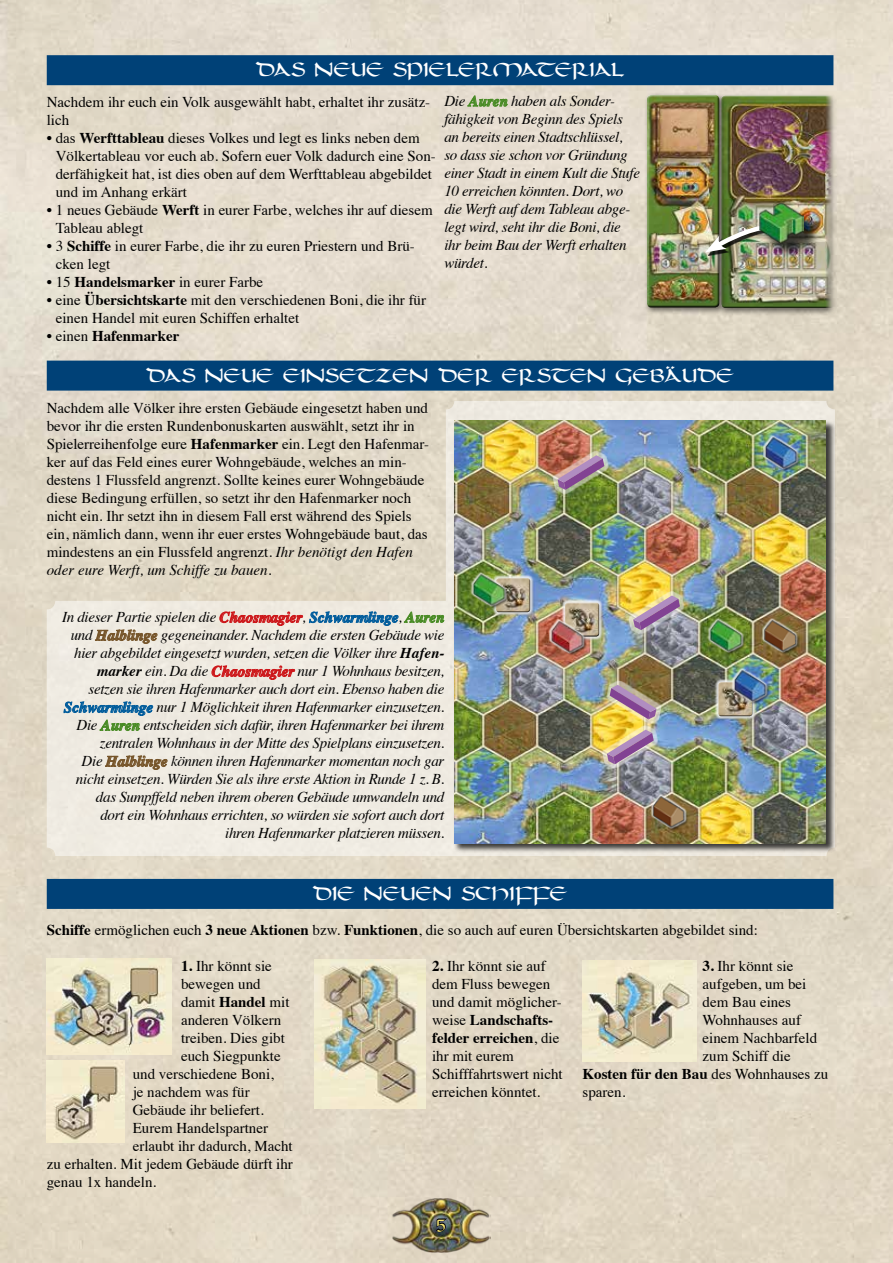
<style>
.page{position:relative;width:893px;height:1263px;background:#fff}
.page>*{position:absolute;margin:0;border:0;box-sizing:border-box;transform-origin:0 0}
.t1{font:19.5px "Dolmen";color:#fff}
.t2{font:19.5px "Dolmen";letter-spacing:-.025em;color:#fff}
.t3{font:18px "Dolmen";color:#f8e676;scale:.75 1}
.t4{font:15px/18px "Times";color:#000}
.t5{font:italic 15px/18px "Times";letter-spacing:-.02em;color:#000}
.t6{font:700 15px "Times";color:#000}
.s1{font-weight:700}
.s2{font-weight:400}
.s3{font-style:italic}
.s4{font-weight:700;color:#498b25}
.s5{font-weight:700;color:#cd171a}
.s6{font-weight:700;color:#005c9c}
.s7{font-weight:700;color:#76552a}
</style>
<div class="page">
<img style="left:391px;top:1198px;width:100px;height:54px">
<svg style="left:435px;top:1218px;width:14px;height:15px"></svg>
<svg style="left:47px;top:401px;width:788px;height:455px;fill:#ede8df"></svg>
<div style="left:719px;top:93px;width:120px;height:222px;background:#000;opacity:.5"></div>
<div style="left:721px;top:95px;width:114px;height:213px;background:#000;opacity:.9"></div>
<div style="left:644px;top:92px;width:83px;height:223px;background:#000;opacity:.5"></div>
<div style="left:644px;top:93px;width:77px;height:213px;background:#d6cec3"></div>
<div style="left:645px;top:95px;width:76px;height:214px;background:#000;opacity:.9"></div>
<div style="left:708px;top:228px;width:65px;height:28px;background:#000;opacity:.8"></div>
<img style="left:705px;top:224px;width:57px;height:28px">
<div style="left:453px;top:420px;width:383px;height:433px;background:#000;opacity:.75"></div>
<img style="left:454px;top:420px;width:372px;height:423px">
<img style="left:549px;top:449px;width:64px;height:47px">
<img style="left:625px;top:589px;width:63px;height:47px">
<img style="left:598px;top:678px;width:67px;height:93px">
<div style="left:710px;top:620px;width:36px;height:35px;background:#000;opacity:.75"></div>
<img style="left:700px;top:617px;width:49px;height:36px">
<div style="left:653px;top:796px;width:36px;height:35px;background:#000;opacity:.75"></div>
<img style="left:643px;top:793px;width:48px;height:37px">
<div style="left:764px;top:620px;width:36px;height:35px;background:#000;opacity:.75"></div>
<img style="left:754px;top:617px;width:48px;height:36px">
<div style="left:765px;top:437px;width:36px;height:35px;background:#000;opacity:.75"></div>
<img style="left:757px;top:434px;width:48px;height:36px">
<div style="left:563px;top:601px;width:41px;height:40px;background:#000;opacity:.5"></div>
<div style="left:561px;top:598px;width:42px;height:43px;background:#fff;opacity:.8"></div>
<div style="left:564px;top:600px;width:37px;height:36px;background:#fff;opacity:.75"></div>
<div style="left:564px;top:603px;width:37px;height:35px;background:#000;opacity:.9"></div>
<div style="left:717px;top:680px;width:40px;height:41px;background:#000;opacity:.5"></div>
<div style="left:714px;top:678px;width:43px;height:42px;background:#fff;opacity:.8"></div>
<div style="left:718px;top:680px;width:36px;height:35px;background:#fff;opacity:.75"></div>
<div style="left:718px;top:682px;width:36px;height:36px;background:#000;opacity:.9"></div>
<div style="left:494px;top:576px;width:41px;height:41px;background:#000;opacity:.5"></div>
<div style="left:492px;top:574px;width:42px;height:42px;background:#fff;opacity:.8"></div>
<div style="left:496px;top:576px;width:36px;height:35px;background:#fff;opacity:.75"></div>
<div style="left:496px;top:578px;width:36px;height:36px;background:#000;opacity:.9"></div>
<div style="left:552px;top:621px;width:35px;height:35px;background:#000;opacity:.75"></div>
<img style="left:544px;top:618px;width:48px;height:37px">
<div style="left:734px;top:671px;width:36px;height:34px;background:#000;opacity:.75"></div>
<img style="left:726px;top:667px;width:48px;height:37px">
<div style="left:473px;top:574px;width:36px;height:35px;background:#000;opacity:.75"></div>
<img style="left:462px;top:571px;width:49px;height:36px">
<div style="left:47px;top:55px;width:786px;height:30px;background:#004177"></div>
<div style="left:47px;top:361px;width:786px;height:30px;background:#004177"></div>
<div style="left:47px;top:879px;width:786px;height:30px;background:#004177"></div>
<img style="left:47px;top:959px;width:125px;height:95px">
<img style="left:315px;top:959px;width:111px;height:149px">
<img style="left:583px;top:960px;width:113px;height:102px">
<svg style="left:467px;top:96px;width:41px;height:11px"></svg>
<svg style="left:220px;top:611px;width:83px;height:15px"></svg>
<svg style="left:309px;top:611px;width:89px;height:16px"></svg>
<svg style="left:404px;top:612px;width:40px;height:11px"></svg>
<svg style="left:95px;top:629px;width:62px;height:15px"></svg>
<svg style="left:212px;top:665px;width:83px;height:15px"></svg>
<svg style="left:64px;top:701px;width:89px;height:30px"></svg>
<svg style="left:105px;top:755px;width:62px;height:15px"></svg>
<div style="left:762px;top:205px;width:59px;height:55px;background:#000;opacity:.75"></div>
<img style="left:758px;top:202px;width:45px;height:42px">
<img style="left:47px;top:1061px;width:77px;height:81px">
<h1 class="t2" style="left:256px;top:60px;width:370px">DAS NEUE SPIELERMATERIAL</h1>
<p class="t4" style="left:47px;top:92px;width:385px">Nachdem ihr euch ein Volk ausgewählt habt, erhaltet ihr zusätz&shy;lich</p>
<p class="t4" style="left:56px;top:128px;width:382px;text-indent:-9px">• das <span class="s1">Werfttableau</span> dieses Volkes und legt es links neben dem Völkertableau vor euch ab. Sofern euer Volk dadurch eine Son&shy;derfähigkeit hat, ist dies oben auf dem Werfttableau abgebildet und im Anhang erkärt</p>
<p class="t4" style="left:56px;top:200px;width:378px;text-indent:-9px">• 1 neues Gebäude <span class="s1">Werft</span> in eurer Farbe, welches ihr auf diesem<br>Tableau ablegt</p>
<p class="t4" style="left:56px;top:236px;width:361px;text-indent:-9px">• 3 <span class="s1">Schiffe</span> in eurer Farbe, die ihr zu euren Priestern und Brü&shy;cken legt</p>
<p class="t4" style="left:47px;top:272px;width:218px">• 15 <span class="s1">Handelsmarker</span> in eurer Farbe</p>
<p class="t4" style="left:56px;top:290px;width:372px;text-indent:-9px">• eine <span class="s1">Übersichtskarte</span> mit den verschiedenen Boni, die ihr für einen Handel mit euren Schiffen erhaltet</p>
<p class="t6" style="left:47px;top:322px;width:134px"><span class="s2">• einen</span> Hafenmarker</p>
<h1 class="t1" style="left:146px;top:365px;width:589px">DAS NEUE EINSETZEN DER ERSTEN GEBÄUDE</h1>
<p class="t4" style="left:47px;top:397px;width:384px">Nachdem alle Völker ihre ersten Gebäude eingesetzt haben und bevor ihr die ersten Rundenbonuskarten auswählt, setzt ihr in Spielerreihenfolge eure <span class="s1">Hafenmarker</span> ein. Legt den Hafenmar&shy;ker auf das Feld eines eurer Wohngebäude, welches an min&shy;destens 1 Flussfeld angrenzt. Sollte keines eurer Wohngebäude diese Bedingung erfüllen, so setzt ihr den Hafenmarker noch nicht ein. Ihr setzt ihn in diesem Fall erst während des Spiels ein, nämlich dann, wenn ihr euer erstes Wohngebäude baut, das mindestens an ein Flussfeld angrenzt. <span class="s3">Ihr benötigt den Hafen oder eure Werft, um Schiffe zu bauen.</span></p>
<p class="t5" style="left:444px;top:91px;width:197px">Die <span class="s4">Auren</span> haben als Sonder&shy;fähigkeit von Beginn des Spiels an bereits einen Stadtschlüssel,<br>so dass sie schon vor Gründung einer Stadt in einem Kult die Stufe<br>10 erreichen könnten. Dort, wo die Werft auf dem Tableau abge&shy;legt wird, seht ihr die Boni, die ihr beim Bau der Werft erhalten würdet.</p>
<p class="t5" style="left:62px;top:607px;width:384px;text-align:right">In dieser Partie spielen die <span class="s5">Chaosmagier</span>, <span class="s6">Schwarmlinge</span>, <span class="s4">Auren </span>und <span class="s7">Halblinge</span> gegeneinander. Nachdem die ersten Gebäude wie hier abgebildet eingesetzt wurden, setzen die Völker ihre <span class="s1">Hafen&shy;marker</span> ein. Da die <span class="s5">Chaosmagier</span> nur 1 Wohnhaus besitzen, setzen sie ihren Hafenmarker auch dort ein. Ebenso haben die <span class="s6">Schwarmlinge</span> nur 1 Möglichkeit ihren Hafenmarker einzusetzen.<br>Die <span class="s4">Auren</span> entscheiden sich dafür, ihren Hafenmarker bei ihrem zentralen Wohnhaus in der Mitte des Spielplans einzusetzen.<br>Die <span class="s7">Halblinge</span> können ihren Hafenmarker momentan noch gar nicht einsetzen. Würden Sie als ihre erste Aktion in Runde 1 z. B. das Sumpffeld neben ihrem oberen Gebäude umwandeln und<br>dort ein Wohnhaus errichten, so würden sie sofort auch dort<br>ihren Hafenmarker platzieren müssen.</p>
<h1 class="t1" style="left:313px;top:883px;width:256px">DIE NEUEN SCHIFFE</h1>
<p class="t4" style="left:47px;top:920px;width:713px"><span class="s1">Schiffe</span> ermöglichen euch <span class="s1">3 neue Aktionen</span> bzw. <span class="s1">Funktionen</span>, die so auch auf euren Übersichtskarten abgebildet sind:</p>
<p class="t4" style="left:181px;top:956px;width:92px"><span class="s1">1.</span> Ihr könnt sie</p>
<p class="t4" style="left:181px;top:974px;width:81px">bewegen und</p>
<p class="t4" style="left:181px;top:992px;width:110px">damit <span class="s1">Handel</span> mit</p>
<p class="t4" style="left:181px;top:1010px;width:102px">anderen Völkern</p>
<p class="t4" style="left:181px;top:1028px;width:105px">treiben. Dies gibt</p>
<p class="t4" style="left:181px;top:1046px;width:101px">euch Siegpunkte</p>
<p class="t4" style="left:133px;top:1064px;width:143px">und verschiedene Boni,</p>
<p class="t4" style="left:133px;top:1082px;width:119px">je nachdem was für</p>
<p class="t4" style="left:133px;top:1100px;width:133px">Gebäude ihr beliefert.</p>
<p class="t4" style="left:133px;top:1118px;width:137px">Eurem Handelspartner</p>
<p class="t4" style="left:133px;top:1136px;width:161px">erlaubt ihr dadurch, Macht</p>
<p class="t4" style="left:47px;top:1154px;width:248px">zu erhalten. Mit jedem Gebäude dürft ihr</p>
<p class="t4" style="left:47px;top:1172px;width:111px">genau 1x handeln.</p>
<p class="t4" style="left:432px;top:956px;width:132px"><span class="s1">2.</span> Ihr könnt sie auf dem Fluss bewegen und damit möglicher&shy;weise <span class="s1">Landschafts&shy;felder erreichen</span>, die ihr mit eurem<br>Schifffahrtswert nicht erreichen könntet.</p>
<p class="t4" style="left:703px;top:956px;width:92px"><span class="s1">3.</span> Ihr könnt sie</p>
<p class="t4" style="left:703px;top:974px;width:105px">aufgeben, um bei</p>
<p class="t4" style="left:703px;top:992px;width:90px">dem Bau eines</p>
<p class="t4" style="left:703px;top:1010px;width:100px">Wohnhauses auf</p>
<p class="t4" style="left:703px;top:1028px;width:116px">einem Nachbarfeld</p>
<p class="t4" style="left:703px;top:1046px;width:90px">zum Schiff die</p>
<p class="t6" style="left:583px;top:1060px;width:247px">Kosten für den Bau <span class="s2">des Wohnhauses zu</span></p>
<p class="t4" style="left:583px;top:1082px;width:44px">sparen.</p>
<p class="t3" style="left:437px;top:1216px;width:13px">5</p>
</div>
